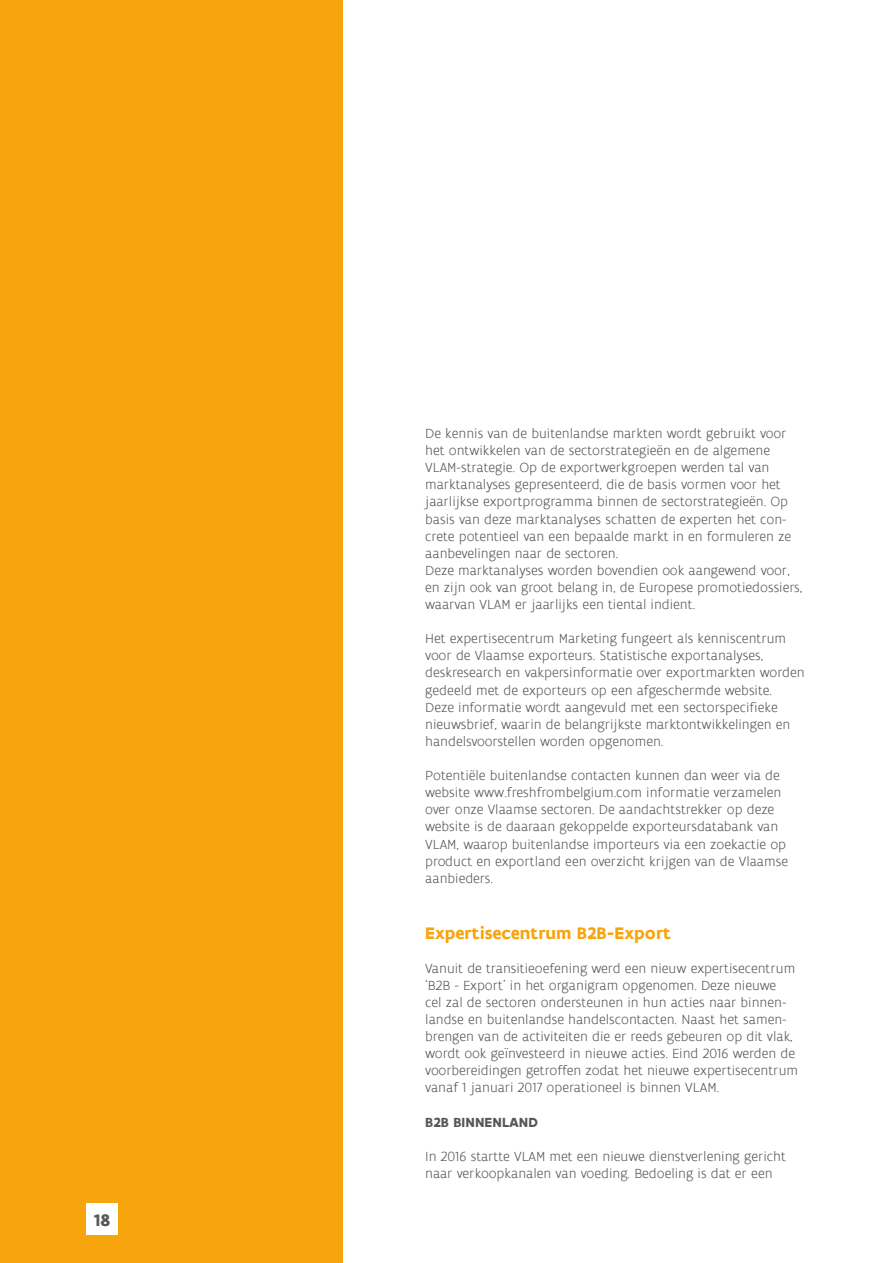
<style>
.page{position:relative;width:893px;height:1263px;background:#fff}
.page>*{position:absolute;margin:0;border:0;box-sizing:border-box;transform-origin:0 0}
.t1{font:700 18px "Flanders Art Sans";color:#f7a50c}
.t2{font:700 18px "Flanders Art Sans";color:#575756}
.t3{font:300 14.25px/17.1px "Flanders Art Sans";color:#575756}
.t4{font:700 14.25px "Flanders Art Sans";letter-spacing:.005em;color:#575756}
</style>
<div class="page">
<div style="left:0;top:0;width:342px;height:1263px;background:#f7a50c"></div>
<div style="left:86px;top:1203px;width:32px;height:32px;background:#fff"></div>
<p class="t2" style="left:93px;top:1209px;width:18px">18</p>
<p class="t3" style="left:425px;top:425px;width:379px">De kennis van de buitenlandse markten wordt gebruikt voor het ontwikkelen van de sectorstrategieën en de algemene VLAM-strategie. Op de exportwerkgroepen werden tal van marktanalyses gepresenteerd, die de basis vormen voor het jaarlijkse exportprogramma binnen de sectorstrategieën. Op basis van deze marktanalyses schatten de experten het con&shy;crete potentieel van een bepaalde markt in en formuleren ze aanbevelingen naar de sectoren.<br>Deze marktanalyses worden bovendien ook aangewend voor, en zijn ook van groot belang in, de Europese promotiedossiers, waarvan VLAM er jaarlijks een tiental indient.</p>
<p class="t3" style="left:425px;top:630px;width:381px">Het expertisecentrum Marketing fungeert als kenniscentrum voor de Vlaamse exporteurs. Statistische exportanalyses, deskresearch en vakpersinformatie over exportmarkten worden gedeeld met de exporteurs op een afgeschermde website.<br>Deze informatie wordt aangevuld met een sectorspecifieke nieuwsbrief, waarin de belangrijkste marktontwikkelingen en handelsvoorstellen worden opgenomen.</p>
<p class="t3" style="left:425px;top:767px;width:364px">Potentiële buitenlandse contacten kunnen dan weer via de website www.freshfrombelgium.com informatie verzamelen over onze Vlaamse sectoren. De aandachtstrekker op deze website is de daaraan gekoppelde exporteursdatabank van VLAM, waarop buitenlandse importeurs via een zoekactie op product en exportland een overzicht krijgen van de Vlaamse aanbieders.</p>
<p class="t1" style="left:425px;top:921px;width:247px">Expertisecentrum B2B-Export</p>
<p class="t3" style="left:425px;top:960px;width:374px">Vanuit de transitieoefening werd een nieuw expertisecentrum ‘B2B - Export’ in het organigram opgenomen. Deze nieuwe<br>cel zal de sectoren ondersteunen in hun acties naar binnen&shy;landse en buitenlandse handelscontacten. Naast het samen&shy;brengen van de activiteiten die er reeds gebeuren op dit vlak, wordt ook geïnvesteerd in nieuwe acties. Eind 2016 werden de voorbereidingen getroffen zodat het nieuwe expertisecentrum vanaf 1 januari 2017 operationeel is binnen VLAM.</p>
<p class="t4" style="left:425px;top:1113px;width:114px">B2B BINNENLAND</p>
<p class="t3" style="left:425px;top:1148px;width:362px">In 2016 startte VLAM met een nieuwe dienstverlening gericht naar verkoopkanalen van voeding. Bedoeling is dat er een</p>
</div>
